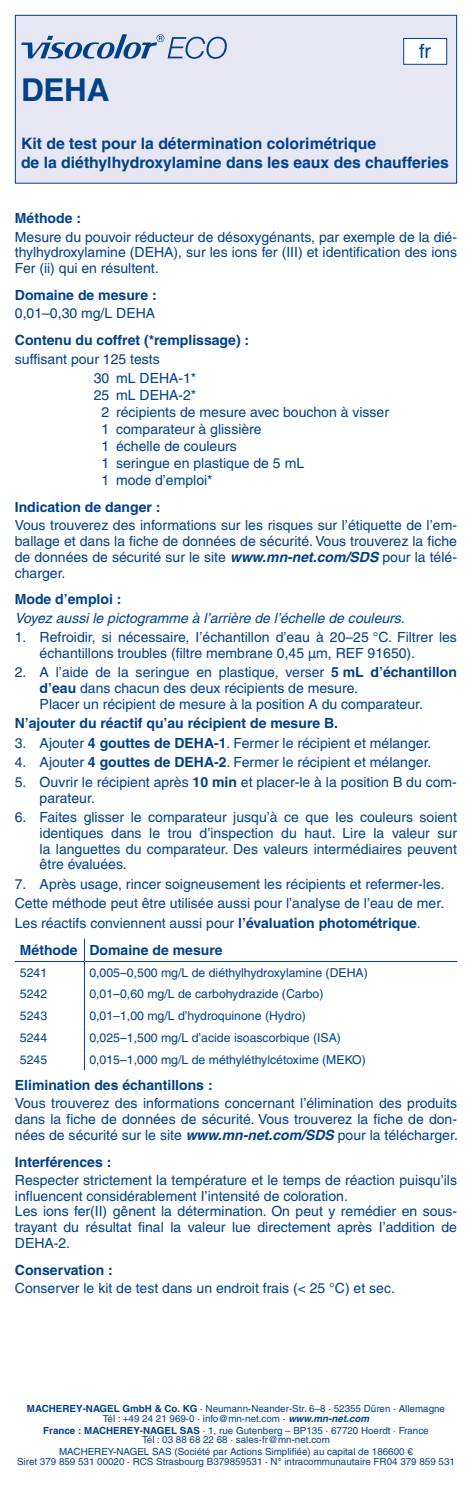
<style>
.page{position:relative;width:472px;height:1489px;background:#fff}
.page>*{position:absolute;margin:0;border:0;box-sizing:border-box;transform-origin:0 0}
.t1{font:700 31.5px "Helvetica LT Pro";color:#004189}
.t2{font:19.78px "Helvetica";color:#004189}
.t3{font:700 15.75px/18.9px "Helvetica LT Pro";color:#004189}
.t4{font:14px/15.8px "Helvetica LT Pro";color:#004189}
.t5{font:700 14px "Helvetica LT Pro";color:#004189}
.t6{font:italic 14px "Helvetica LT Pro";color:#004189}
.t7{font:12.25px "Helvetica LT Pro";color:#004189}
.t8{font:9.8px/9.6px "Helvetica LT Pro";color:#004189;text-align:center}
.s1{font-weight:700;font-style:italic}
.s2{font-weight:700}
</style>
<div class="page">
<div style="left:15px;top:15px;width:441px;height:168px;background:#e6e7f3"></div>
<svg style="left:21px;top:34px;width:206px;height:25px"></svg>
<div style="left:15px;top:15px;width:441px;height:169px;border:1px solid #004189"></div>
<div style="left:403px;top:39px;width:43px;height:25px;background:#fff"></div>
<div style="left:403px;top:38px;width:43px;height:27px;border:1px solid #004189"></div>
<hr style="left:84px;top:961px;width:372px;height:1px;background:#004189">
<svg style="left:84px;top:938px;width:1px;height:131px"></svg>
<hr style="left:15px;top:961px;width:69px;height:1px;background:#004189">
<h2 class="t2" style="left:419px;top:36px;width:14px">fr</h2>
<h1 class="t1" style="left:21px;top:71px;width:90px">DEHA</h1>
<p class="t3" style="left:21px;top:134px;width:429px">Kit de test pour la détermination colorimétrique<br>de la diéthylhydroxylamine dans les eaux des chaufferies</p>
<p class="t5" style="left:15px;top:210px;width:68px">Méthode :</p>
<p class="t4" style="left:15px;top:229px;width:443px;text-align:justify">Mesure du pouvoir réducteur de désoxygénants, par exemple de la dié&shy;thylhydroxylamine (DEHA), sur les ions fer (III) et identification des ions Fer (ii) qui en résultent.</p>
<p class="t5" style="left:15px;top:287px;width:143px">Domaine de mesure :</p>
<p class="t4" style="left:15px;top:305px;width:142px">0,01–0,30 mg/L DEHA</p>
<p class="t5" style="left:15px;top:332px;width:235px">Contenu du coffret (*remplissage) :</p>
<p class="t4" style="left:94px;top:349px;width:104px;line-height:19.4px;text-indent:-79px">suffisant pour 125 tests<br>30 mL DEHA-1*</p>
<p class="t4" style="left:101px;top:386px;width:289px;line-height:17px;text-indent:-8px">25 mL DEHA-2*<br>2 récipients de mesure avec bouchon à visser<br>1 comparateur à glissière<br>1 échelle de couleurs<br>1 seringue en plastique de 5 mL<br>1 mode d’emploi*</p>
<p class="t5" style="left:15px;top:498px;width:147px">Indication de danger :</p>
<p class="t4" style="left:15px;top:517px;width:443px;text-align:justify">Vous trouverez des informations sur les risques sur l’étiquette de l’em&shy;ballage et dans la fiche de données de sécurité. Vous trouverez la fiche de données de sécurité sur le site <span class="s1">www.mn-net.com/SDS</span> pour la télé&shy;charger.</p>
<p class="t5" style="left:15px;top:591px;width:108px">Mode d’emploi :</p>
<p class="t6" style="left:15px;top:609px;width:391px">Voyez aussi le pictogramme à l’arrière de l’échelle de couleurs.</p>
<p class="t4" style="left:40px;top:629px;width:418px;text-indent:-25px">1. Refroidir, si nécessaire, I’échantillon d’eau à 20–25 °C. Filtrer les échantillons troubles (filtre membrane 0,45 μm, REF 91650).</p>
<p class="t4" style="left:40px;top:664px;width:418px;text-indent:-25px">2. A l’aide de la seringue en plastique, verser <span class="s2">5 mL d’échantillon d’eau</span> dans chacun des deux récipients de mesure.<br>Placer un récipient de mesure à la position A du comparateur.</p>
<p class="t5" style="left:15px;top:715px;width:324px">N’ajouter du réactif qu’au récipient de mesure B.</p>
<p class="t4" style="left:15px;top:735px;width:418px">3. Ajouter <span class="s2">4 gouttes de DEHA-1</span>. Fermer le récipient et mélanger.</p>
<p class="t4" style="left:15px;top:754px;width:418px">4. Ajouter <span class="s2">4 gouttes de DEHA-2</span>. Fermer le récipient et mélanger.</p>
<p class="t4" style="left:40px;top:774px;width:418px;text-indent:-25px">5. Ouvrir le récipient après <span class="s2">10 min</span> et placer-le à la position B du com&shy;parateur.</p>
<p class="t4" style="left:40px;top:809px;width:418px;text-align:justify;text-indent:-25px">6. Faites glisser le comparateur jusqu’à ce que les couleurs soient identiques dans le trou d’inspection du haut. Lire la valeur sur la languettes du comparateur. Des valeurs intermédiaires peuvent être évaluées.</p>
<p class="t4" style="left:15px;top:874px;width:431px;line-height:19.4px;text-align:justify">7. Après usage, rincer soigneusement les récipients et refermer-les.<br>Cette méthode peut être utilisée aussi pour l’analyse de l’eau de mer.<br>Les réactifs conviennent aussi pour <span class="s2">l’évaluation photométrique</span>.</p>
<p class="t5" style="left:20px;top:941px;width:204px">Méthode Domaine de mesure</p>
<p class="t7" style="left:20px;top:965px;width:29px">5241</p>
<p class="t7" style="left:89px;top:965px;width:280px">0,005–0,500 mg/L de diéthylhydroxylamine (DEHA)</p>
<p class="t7" style="left:20px;top:986px;width:29px">5242</p>
<p class="t7" style="left:89px;top:986px;width:235px">0,01–0,60 mg/L de carbohydrazide (Carbo)</p>
<p class="t7" style="left:20px;top:1008px;width:29px">5243</p>
<p class="t7" style="left:89px;top:1008px;width:218px">0,01–1,00 mg/L d’hydroquinone (Hydro)</p>
<p class="t7" style="left:20px;top:1030px;width:29px">5244</p>
<p class="t7" style="left:89px;top:1030px;width:253px">0,025–1,500 mg/L d’acide isoascorbique (ISA)</p>
<p class="t7" style="left:20px;top:1052px;width:29px">5245</p>
<p class="t7" style="left:89px;top:1052px;width:278px">0,015–1,000 mg/L de méthyléthylcétoxime (MEKO)</p>
<p class="t5" style="left:15px;top:1076px;width:199px">Elimination des échantillons :</p>
<p class="t4" style="left:15px;top:1095px;width:444px;text-align:justify">Vous trouverez des informations concernant l’élimination des produits dans la fiche de données de sécurité. Vous trouverez la fiche de don&shy;nées de sécurité sur le site <span class="s1">www.mn-net.com/SDS</span> pour la télécharger.</p>
<p class="t5" style="left:15px;top:1152px;width:98px">Interférences :</p>
<p class="t4" style="left:15px;top:1171px;width:443px">Respecter strictement la température et le temps de réaction puisqu’ils influencent considérablement I’intensité de coloration.<br>Les ions fer(II) gênent la détermination. On peut y remédier en sous&shy;trayant du résultat final la valeur lue directement après I’addition de DEHA-2.</p>
<p class="t5" style="left:15px;top:1261px;width:99px">Conservation :</p>
<p class="t4" style="left:15px;top:1280px;width:381px">Conserver le kit de test dans un endroit frais (&lt; 25 °C) et sec.</p>
<p class="t8" style="left:27px;top:1403px;width:419px"><span class="s2">MACHEREY-NAGEL GmbH &amp; Co. KG</span> · Neumann-Neander-Str. 6–8 · 52355 Düren · Allemagne<br>Tél : +49 24 21 969-0 · info@mn-net.com · <span class="s1">www.mn-net.com</span></p>
<p class="t8" style="left:43px;top:1425px;width:386px"><span class="s2">France : MACHEREY-NAGEL SAS</span> · 1, rue Gutenberg – BP135 · 67720 Hoerdt · France<br>Tél : 03 88 68 22 68 · sales-fr@mn-net.com</p>
<p class="t8" style="left:17px;top:1446px;width:439px">MACHEREY-NAGEL SAS (Société par Actions Simplifiée) au capital de 186600 €<br>Siret 379 859 531 00020 · RCS Strasbourg B379859531 · N° intracommunautaire FR04 379 859 531</p>
</div>
